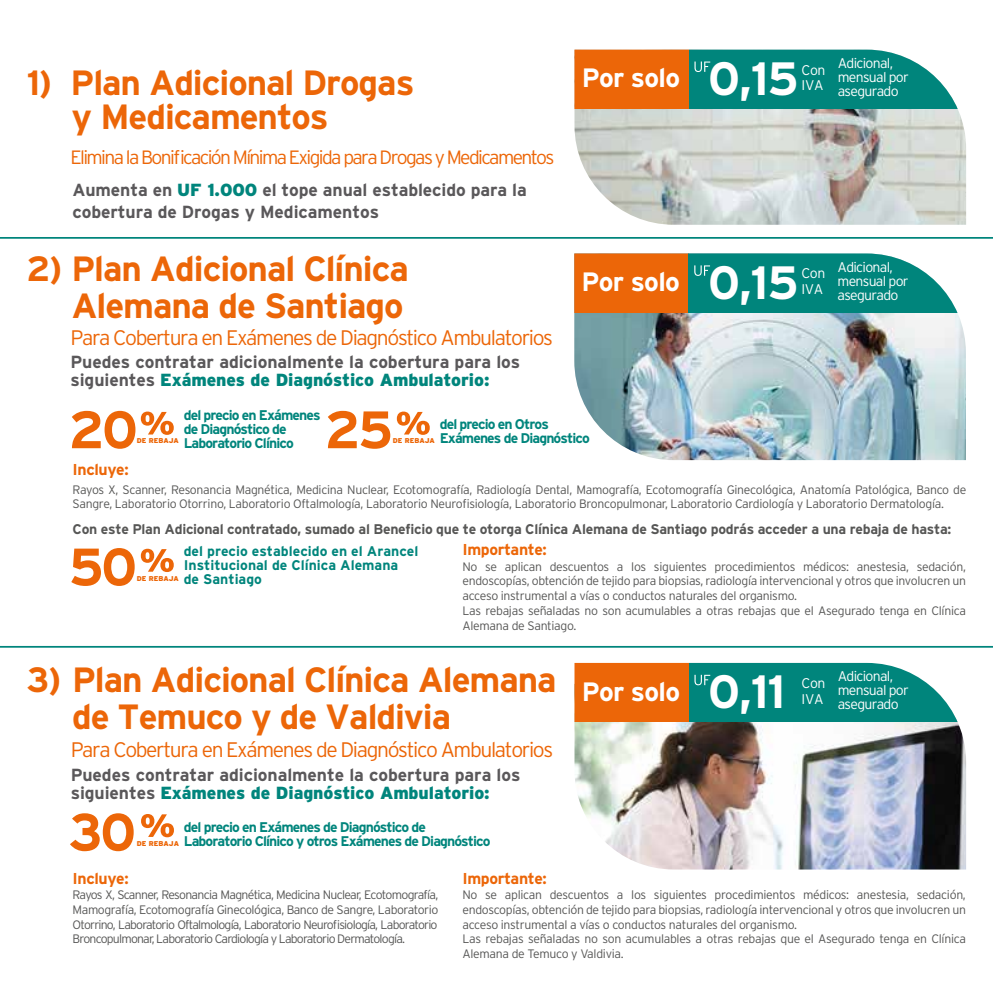
<style>
.page{position:relative;width:993px;height:993px;background:#fff}
.page>*{position:absolute;margin:0;border:0;box-sizing:border-box;transform-origin:0 0}
.t1{font:700 52.5px "Interstate";letter-spacing:-.05em;color:#ec6608}
.t2{font:700 35px/37.1px "Interstate";letter-spacing:-.03em;color:#ec6608}
.t3{font:700 26.6px "Interstate";letter-spacing:-.025em;color:#fff}
.t4{font:300 21px "Interstate";letter-spacing:-.065em;color:#ec6608}
.t5{font:300 19.25px "Interstate";letter-spacing:-.085em;color:#ec6608}
.t6{font:700 17.5px/17.5px "Interstate";letter-spacing:-.005em;color:#5a585a}
.t7{font:700 15.75px "Interstate";letter-spacing:-.025em;color:#ec6608}
.t8{font:700 14px/14px "Interstate";letter-spacing:-.065em;color:#00857c}
.t9{font:700 14px "Interstate";letter-spacing:-.02em;color:#575756}
.t10{font:300 14px/14px "Interstate";letter-spacing:-.05em;color:#fff}
.t11{font:700 14px "Interstate";color:#00857c}
.t12{font:300 12.25px/14.7px "Interstate";letter-spacing:-.025em;color:#575756}
.t13{font:900 7px "Interstate";color:#ec6608}
.s1{font-weight:900;color:#00857c}
.s2{font-size:46.55px}
.s3{font-weight:900;font-size:7px;color:#ec6608}
</style>
<div class="page">
<hr style="left:0;top:645px;width:992px;height:2px;background:#00857c">
<img style="left:574px;top:108px;width:391px;height:117px">
<div style="left:574px;top:50px;width:114px;height:58px;background:#ec6608"></div>
<div style="left:688px;top:50px;width:277px;height:58px;background:#00857c"></div>
<svg style="left:694px;top:61px;width:16px;height:11px"></svg>
<svg style="left:141px;top:411px;width:33px;height:23px"></svg>
<svg style="left:141px;top:548px;width:33px;height:24px"></svg>
<svg style="left:396px;top:411px;width:33px;height:23px"></svg>
<img style="left:574px;top:312px;width:391px;height:148px">
<div style="left:574px;top:253px;width:114px;height:59px;background:#ec6608"></div>
<div style="left:688px;top:253px;width:277px;height:59px;background:#00857c"></div>
<svg style="left:694px;top:265px;width:15px;height:11px"></svg>
<svg style="left:141px;top:814px;width:33px;height:23px"></svg>
<img style="left:574px;top:721px;width:391px;height:148px">
<div style="left:574px;top:662px;width:114px;height:59px;background:#ec6608"></div>
<div style="left:688px;top:662px;width:277px;height:59px;background:#00857c"></div>
<svg style="left:694px;top:674px;width:16px;height:11px"></svg>
<hr style="left:0;top:237px;width:992px;height:2px;background:#00857c">
<h2 class="t2" style="left:72px;top:66px;width:344px;line-height:33.6px;text-indent:-45px">1) Plan Adicional Drogas y Medicamentos</h2>
<h3 class="t5" style="left:70px;top:146px;width:485px">Elimina la Bonificación Mínima Exigida para Drogas y Medicamentos</h3>
<h3 class="t6" style="left:72px;top:180px;width:456px;line-height:21px">Aumenta en <span class="s1">UF 1.000</span> el tope anual establecido para la cobertura de Drogas y Medicamentos</h3>
<h2 class="t2" style="left:27px;top:250px;width:383px;text-align:right">2) Plan Adicional Clínica<br>Alemana de Santiago</h2>
<h3 class="t6" style="left:70px;top:353px;width:451px">Puedes contratar adicionalmente la cobertura para los siguientes <span class="s1">Exámenes de Diagnóstico Ambulatorio:</span></h3>
<h3 class="t4" style="left:70px;top:324px;width:484px">Para Cobertura en Exámenes de Diagnóstico Ambulatorios</h3>
<h3 class="t3" style="left:581px;top:63px;width:218px">Por solo <span class="s2">0,15</span></h3>
<p class="t10" style="left:837px;top:56px;width:72px">Adicional, mensual por asegurado</p>
<p class="t10" style="left:801px;top:62px;width:25px;line-height:15.8px">Con<br>IVA</p>
<h3 class="t3" style="left:581px;top:267px;width:218px">Por solo <span class="s2">0,15</span></h3>
<p class="t10" style="left:837px;top:259px;width:72px">Adicional, mensual por asegurado</p>
<p class="t10" style="left:801px;top:265px;width:25px;line-height:15.8px">Con<br>IVA</p>
<h1 class="t1" style="left:69px;top:400px;width:71px">20</h1>
<p class="t8" style="left:184px;top:407px;width:138px">del precio en Exámenes de Diagnóstico de<br>Laboratorio Clínico</p>
<h1 class="t1" style="left:324px;top:400px;width:70px">25</h1>
<p class="t8" style="left:392px;top:417px;width:198px;text-align:center">del precio en Otros<br><span class="s3">DE REBAJA</span> Exámenes de Diagnóstico</p>
<p class="t13" style="left:137px;top:436px;width:44px">DE REBAJA</p>
<p class="t7" style="left:73px;top:460px;width:57px">Incluye:</p>
<p class="t12" style="left:73px;top:481px;width:894px">Rayos X, Scanner, Resonancia Magnética, Medicina Nuclear, Ecotomografía, Radiología Dental, Mamografía, Ecotomografía Ginecológica, Anatomía Patológica, Banco de<br>Sangre, Laboratorio Otorrino, Laboratorio Oftalmología, Laboratorio Neurofisiología, Laboratorio Broncopulmonar, Laboratorio Cardiología y Laboratorio Dermatología.</p>
<p class="t9" style="left:73px;top:521px;width:879px">Con este Plan Adicional contratado, sumado al Beneficio que te otorga Clínica Alemana de Santiago podrás acceder a una rebaja de hasta:</p>
<h1 class="t1" style="left:69px;top:537px;width:70px">50</h1>
<p class="t11" style="left:184px;top:543px;width:236px">del precio establecido en el Arancel</p>
<p class="t11" style="left:184px;top:557px;width:216px">Institucional de Clínica Alemana</p>
<p class="t11" style="left:137px;top:571px;width:127px"><sup>DE</sup> <sup>REBAJA</sup> de Santiago</p>
<p class="t7" style="left:462px;top:540px;width:86px">Importante:</p>
<p class="t12" style="left:462px;top:558px;width:505px">No se aplican descuentos a los siguientes procedimientos médicos: anestesia, sedación, endoscopías, obtención de tejido para biopsias, radiología intervencional y otros que involucren un acceso instrumental a vías o conductos naturales del organismo.<br>Las rebajas señaladas no son acumulables a otras rebajas que el Asegurado tenga en Clínica Alemana de Santiago.</p>
<h2 class="t2" style="left:72px;top:660px;width:486px;text-indent:-45px">3) Plan Adicional Clínica Alemana de Temuco y de Valdivia</h2>
<h3 class="t6" style="left:71px;top:766px;width:451px">Puedes contratar adicionalmente la cobertura para los siguientes <span class="s1">Exámenes de Diagnóstico Ambulatorio:</span></h3>
<h3 class="t4" style="left:71px;top:737px;width:484px">Para Cobertura en Exámenes de Diagnóstico Ambulatorios</h3>
<h1 class="t1" style="left:69px;top:802px;width:69px">30</h1>
<p class="t8" style="left:137px;top:819px;width:355px;text-indent:47px">del precio en Exámenes de Diagnóstico de<br><span class="s3">DE REBAJA</span> Laboratorio Clínico y otros Exámenes de Diagnóstico</p>
<p class="t7" style="left:73px;top:869px;width:57px">Incluye:</p>
<p class="t7" style="left:462px;top:869px;width:86px">Importante:</p>
<h3 class="t3" style="left:581px;top:676px;width:205px">Por solo <span class="s2">0,11</span></h3>
<p class="t10" style="left:837px;top:669px;width:72px">Adicional, mensual por asegurado</p>
<p class="t10" style="left:801px;top:674px;width:25px;line-height:15.8px">Con<br>IVA</p>
<p class="t12" style="left:73px;top:887px;width:367px;text-align:justify">Rayos X, Scanner, Resonancia Magnética, Medicina Nuclear, Ecotomografía, Mamografía, Ecotomografía Ginecológica, Banco de Sangre, Laboratorio Otorrino, Laboratorio Oftalmología, Laboratorio Neurofisiología, Laboratorio Broncopulmonar, Laboratorio Cardiología y Laboratorio Dermatología.</p>
<p class="t12" style="left:462px;top:887px;width:505px">No se aplican descuentos a los siguientes procedimientos médicos: anestesia, sedación, endoscopías, obtención de tejido para biopsias, radiología intervencional y otros que involucren un acceso instrumental a vías o conductos naturales del organismo.<br>Las rebajas señaladas no son acumulables a otras rebajas que el Asegurado tenga en Clínica Alemana de Temuco y Valdivia.</p>
</div>
